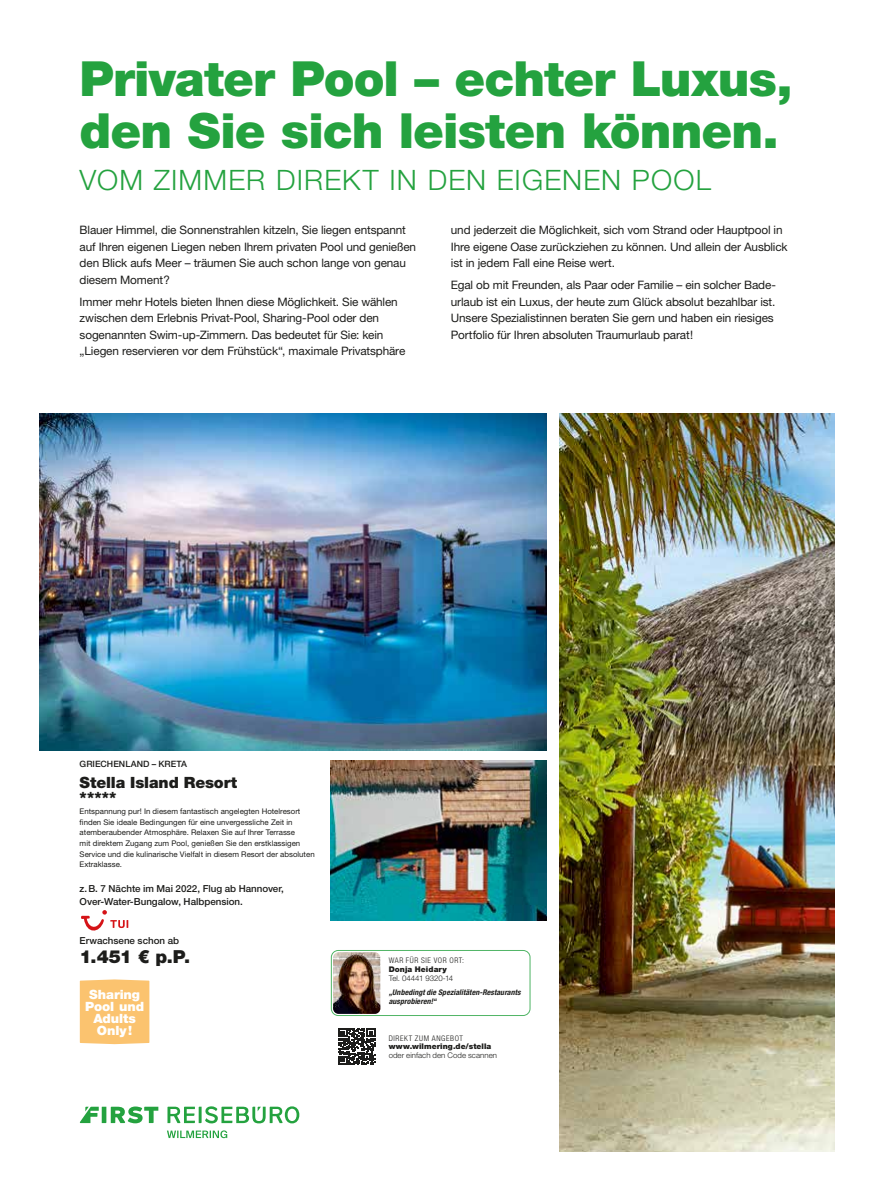
<style>
.page{position:relative;width:874px;height:1191px;background:#fff}
.page>*{position:absolute;margin:0;border:0;box-sizing:border-box;transform-origin:0 0}
.t1{font:900 48.5px/51.6px "Helvetica Neue LT Std";letter-spacing:-.02em;color:#24a23f}
.t2{font:300 28.1px "Helvetica Neue LT Std";letter-spacing:.04em;color:#24a23f}
.t3{font:900 18px "Helvetica Neue LT Std";color:#1d1d1b}
.t4{font:900 15.5px/15.5px "Helvetica Neue LT Std";letter-spacing:-.005em;color:#1d1d1b}
.t5{font:900 12.8px/11.8px "Helvetica Neue LT Std";letter-spacing:-.005em;color:#fff;text-align:center}
.t6{font:11.6px/16.5px "Helvetica Neue LT Std";letter-spacing:-.015em;color:#1d1d1b}
.t7{font:500 9.7px/13.6px "Helvetica Neue LT Std";letter-spacing:-.005em;color:#1d1d1b}
.t8{font:500 8.7px "Helvetica Neue LT Std";letter-spacing:.005em;color:#1d1d1b}
.t9{font:7.8px/10.7px "Helvetica Neue LT Std";color:#1d1d1b}
.t10{font:italic 700 condensed 7.8px/8.7px "Helvetica Neue LT Std";letter-spacing:.01em;color:#1d1d1b}
.t11{font:300 7.8px "Helvetica Neue LT Std";letter-spacing:.005em;color:#1d1d1b}
.t12{font:900 7.8px "Helvetica Neue LT Std";letter-spacing:.01em;color:#1d1d1b}
.t13{font:300 condensed 7.8px "Helvetica Neue LT Std";letter-spacing:.08em;color:#1d1d1b}
</style>
<div class="page">
<img style="left:559px;top:413px;width:274px;height:738px">
<img style="left:40px;top:413px;width:506px;height:337px">
<svg style="left:80px;top:1106px;width:219px;height:17px"></svg>
<svg style="left:167px;top:1130px;width:60px;height:8px"></svg>
<img style="left:331px;top:760px;width:215px;height:160px">
<img style="left:333px;top:952px;width:47px;height:62px">
<div style="left:331px;top:950px;width:199px;height:66px;border:1px solid #24a23f;border-radius:7px"></div>
<svg style="left:338px;top:1028px;width:37px;height:36px"></svg>
<div style="left:80px;top:980px;width:69px;height:63px;background:#fbc36f"></div>
<svg style="left:81px;top:910px;width:47px;height:21px"></svg>
<h1 class="t1" style="left:80px;top:53px;width:714px">Privater Pool – echter Luxus, den Sie sich leisten können.</h1>
<h2 class="t2" style="left:80px;top:163px;width:632px">VOM ZIMMER DIREKT IN DEN EIGENEN POOL</h2>
<p class="t6" style="left:80px;top:222px;width:338px">Blauer Himmel, die Sonnenstrahlen kitzeln, Sie liegen entspannt auf Ihren eigenen Liegen neben Ihrem privaten Pool und genießen den Blick aufs Meer – träumen Sie auch schon lange von genau diesem Moment?</p>
<p class="t6" style="left:80px;top:293px;width:327px">Immer mehr Hotels bieten Ihnen diese Möglichkeit. Sie wählen zwischen dem Erlebnis Privat-Pool, Sharing-Pool oder den sogenannten Swim-up-Zimmern. Das bedeutet für Sie: kein „Liegen reservieren vor dem Frühstück“, maximale Privatsphäre</p>
<p class="t6" style="left:450px;top:222px;width:338px">und jederzeit die Möglichkeit, sich vom Strand oder Hauptpool in<br>Ihre eigene Oase zurückziehen zu können. Und allein der Ausblick ist in jedem Fall eine Reise wert.</p>
<p class="t6" style="left:450px;top:277px;width:326px">Egal ob mit Freunden, als Paar oder Familie – ein solcher Bade&shy;urlaub ist ein Luxus, der heute zum Glück absolut bezahlbar ist.<br>Unsere Spezialistinnen beraten Sie gern und haben ein riesiges Portfolio für Ihren absoluten Traumurlaub parat!</p>
<p class="t8" style="left:80px;top:758px;width:109px">GRIECHENLAND – KRETA</p>
<h3 class="t4" style="left:80px;top:774px;width:159px">Stella Island Resort *****</h3>
<p class="t9" style="left:80px;top:806px;width:236px">Entspannung pur! In diesem fantastisch angelegten Hotelresort finden Sie ideale Bedingungen für eine unvergessliche Zeit in atemberaubender Atmosphäre. Relaxen Sie auf Ihrer Terrasse<br>mit direktem Zugang zum Pool, genießen Sie den erstklassigen Service und die kulinarische Vielfalt in diesem Resort der absoluten Extraklasse.</p>
<p class="t7" style="left:80px;top:881px;width:206px">z. B. 7 Nächte im Mai 2022, Flug ab Hannover,<br>Over-Water-Bungalow, Halbpension.</p>
<p class="t7" style="left:80px;top:933px;width:101px">Erwachsene schon ab</p>
<h3 class="t3" style="left:80px;top:945px;width:112px">1.451 € p.P.</h3>
<p class="t5" style="left:85px;top:989px;width:60px">Sharing<br>Pool und<br>Adults<br>Only!</p>
<p class="t13" style="left:388px;top:956px;width:77px">WAR FÜR SIE VOR ORT:</p>
<p class="t12" style="left:388px;top:964px;width:59px">Donja Heidary</p>
<p class="t11" style="left:388px;top:973px;width:66px">Tel. 04441 9320-14</p>
<p class="t10" style="left:388px;top:988px;width:133px">„Unbedingt die Spezialitäten-Restaurants ausprobieren!“</p>
<p class="t13" style="left:388px;top:1033px;width:76px">DIREKT ZUM ANGEBOT</p>
<p class="t12" style="left:388px;top:1041px;width:104px">www.wilmering.de/stella</p>
<p class="t11" style="left:388px;top:1050px;width:110px">oder einfach den Code scannen</p>
</div>
